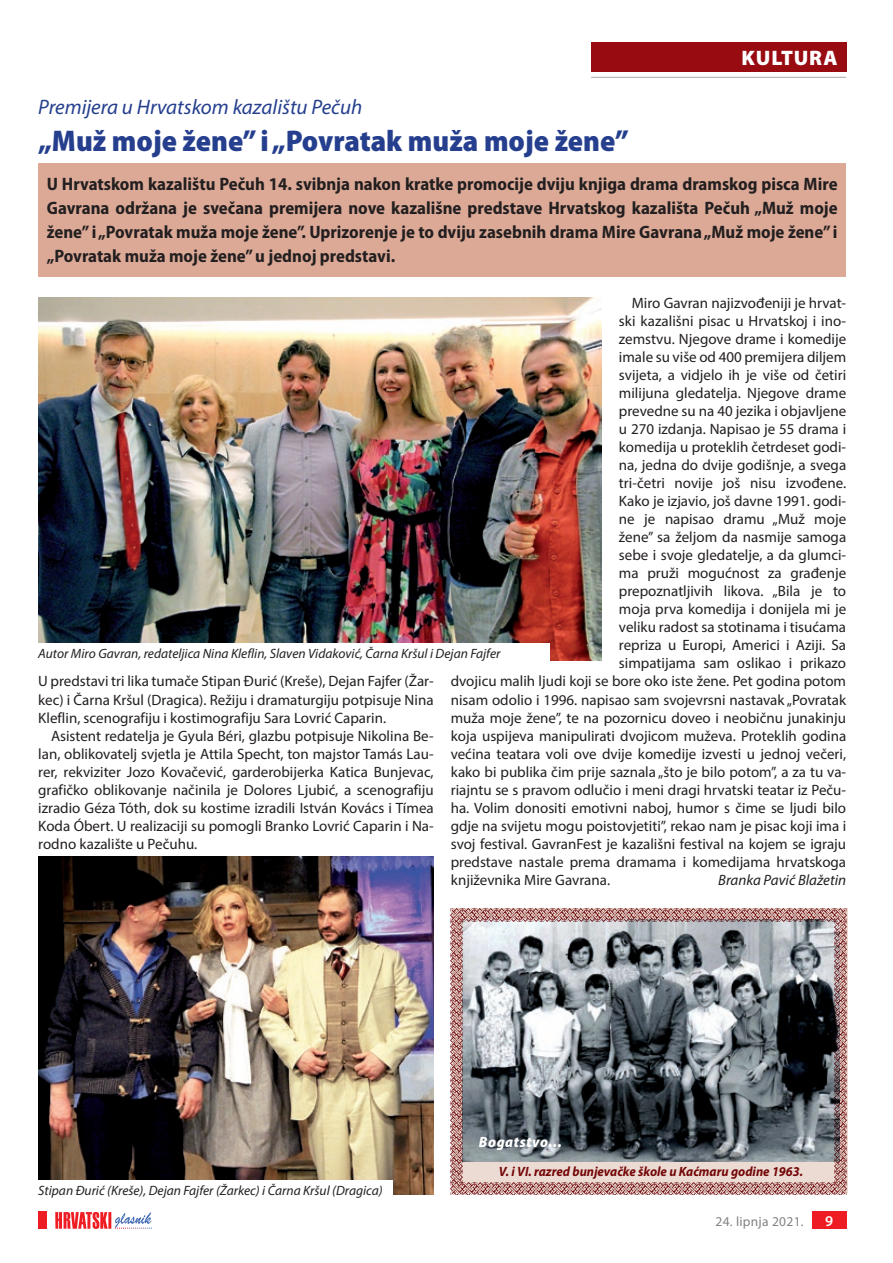
<style>
.page{position:relative;width:893px;height:1263px;background:#fff}
.page>*{position:absolute;margin:0;border:0;box-sizing:border-box;transform-origin:0 0}
.t1{font:900 semi-condensed 30px "Myriad Pro";color:#253f8e}
.t2{font:italic 21px "Myriad Pro";color:#253f8e}
.t3{font:900 21px "Myriad Pro";letter-spacing:.04em;color:#fff}
.t4{font:700 semi-condensed 18px/24px "Myriad Pro";color:#231f20;text-align:justify}
.t5{font:15px/18px "Myriad Pro";color:#231f20;text-align:justify}
.t6{font:italic 15px "Myriad Pro";color:#231f20}
.t7{font:italic 900 semi-condensed 15px "Myriad Pro";letter-spacing:.04em;color:#fff}
.t8{font:600 15px "Myriad Pro";color:#fff}
.t9{font:italic 13.5px "Myriad Pro";color:#231f20}
.t10{font:italic 700 13.5px "Myriad Pro";color:#730607;scale:.95 1}
.t11{font:13.5px "Myriad Pro";letter-spacing:.02em;color:#808285}
</style>
<div class="page">
<div style="left:812px;top:1212px;width:34px;height:17px;background:#ee1d23"></div>
<svg style="left:55px;top:1212px;width:97px;height:17px"></svg>
<div style="left:38px;top:1212px;width:9px;height:17px;background:#ee1d23"></div>
<div style="left:591px;top:43px;width:255px;height:29px;background:#970b11"></div>
<hr style="left:591px;top:77px;width:255px;height:1px;background:#a8a9ad">
<div style="left:38px;top:163px;width:808px;height:113px;background:#dba996"></div>
<svg style="left:451px;top:909px;width:395px;height:286px;background:#838084"></svg>
<img style="left:38px;top:298px;width:564px;height:362px">
<img style="left:38px;top:857px;width:396px;height:338px">
<div style="left:34px;top:644px;width:516px;height:19px;background:#fff"></div>
<div style="left:34px;top:1180px;width:358px;height:19px;background:#fff"></div>
<h2 class="t3" style="left:741px;top:44px;width:97px">KULTURA</h2>
<h2 class="t2" style="left:38px;top:94px;width:326px">Premijera u Hrvatskom kazalištu Pečuh</h2>
<h1 class="t1" style="left:38px;top:121px;width:592px">„Muž moje žene” i „Povratak muža moje žene”</h1>
<p class="t4" style="left:47px;top:172px;width:792px">U Hrvatskom kazalištu Pečuh 14. svibnja nakon kratke promocije dviju knjiga drama dramskog pisca Mire Gavrana održana je svečana premijera nove kazališne predstave Hrvatskog kazališta Pečuh „Muž moje žene” i „Povratak muža moje žene”. Uprizorenje je to dviju zasebnih drama Mire Gavrana „Muž moje žene” i „Povratak muža moje žene” u jednoj predstavi.</p>
<p class="t5" style="left:632px;top:294px;width:216px">Miro Gavran najizvođeniji je hrvat-</p>
<p class="t5" style="left:619px;top:312px;width:229px">ski kazališni pisac u Hrvatskoj i ino-</p>
<p class="t5" style="left:619px;top:330px;width:229px">zemstvu. Njegove drame i komedije</p>
<p class="t5" style="left:619px;top:348px;width:229px">imale su više od 400 premijera diljem</p>
<p class="t5" style="left:619px;top:366px;width:229px">svijeta, a vidjelo ih je više od četiri</p>
<p class="t5" style="left:619px;top:384px;width:229px">milijuna gledatelja. Njegove drame</p>
<p class="t5" style="left:619px;top:402px;width:229px">prevedne su na 40 jezika i objavljene</p>
<p class="t5" style="left:619px;top:420px;width:229px">u 270 izdanja. Napisao je 55 drama i</p>
<p class="t5" style="left:619px;top:438px;width:229px">komedija u proteklih četrdeset godi-</p>
<p class="t5" style="left:619px;top:456px;width:229px">na, jedna do dvije godišnje, a svega</p>
<p class="t5" style="left:619px;top:474px;width:229px">tri-četri novije još nisu izvođene.</p>
<p class="t5" style="left:619px;top:492px;width:229px">Kako je izjavio, još davne 1991. godi-</p>
<p class="t5" style="left:619px;top:510px;width:229px">ne je napisao dramu „Muž moje</p>
<p class="t5" style="left:619px;top:528px;width:229px">žene” sa željom da nasmije samoga</p>
<p class="t5" style="left:619px;top:546px;width:229px">sebe i svoje gledatelje, a da glumci-</p>
<p class="t5" style="left:619px;top:564px;width:229px">ma pruži mogućnost za građenje</p>
<p class="t5" style="left:619px;top:582px;width:229px">prepoznatljivih likova. „Bila je to</p>
<p class="t5" style="left:619px;top:600px;width:229px">moja prva komedija i donijela mi je</p>
<p class="t5" style="left:619px;top:618px;width:229px">veliku radost sa stotinama i tisućama</p>
<p class="t5" style="left:619px;top:636px;width:229px">repriza u Europi, Americi i Aziji. Sa</p>
<p class="t5" style="left:619px;top:654px;width:229px">simpatijama sam oslikao i prikazo</p>
<p class="t5" style="left:451px;top:672px;width:397px">dvojicu malih ljudi koji se bore oko iste žene. Pet godina potom</p>
<p class="t5" style="left:451px;top:690px;width:397px">nisam odolio i 1996. napisao sam svojevrsni nastavak „Povratak</p>
<p class="t5" style="left:451px;top:708px;width:397px">muža moje žene”, te na pozornicu doveo i neobičnu junakinju</p>
<p class="t5" style="left:451px;top:726px;width:397px">koja uspijeva manipulirati dvojicom muževa. Proteklih godina</p>
<p class="t5" style="left:451px;top:744px;width:397px">većina teatara voli ove dvije komedije izvesti u jednoj večeri,</p>
<p class="t5" style="left:451px;top:762px;width:397px">kako bi publika čim prije saznala „što je bilo potom”, a za tu va-</p>
<p class="t5" style="left:451px;top:780px;width:397px">riajntu se s pravom odlučio i meni dragi hrvatski teatar iz Peču-</p>
<p class="t5" style="left:451px;top:798px;width:397px">ha. Volim donositi emotivni naboj, humor s čime se ljudi bilo</p>
<p class="t5" style="left:451px;top:816px;width:397px">gdje na svijetu mogu poistovjetiti”, rekao nam je pisac koji ima i</p>
<p class="t5" style="left:451px;top:834px;width:397px">svoj festival. GavranFest je kazališni festival na kojem se igraju</p>
<p class="t5" style="left:451px;top:852px;width:397px">predstave nastale prema dramama i komedijama hrvatskoga</p>
<p class="t5" style="left:451px;top:870px;width:161px">književnika Mire Gavrana.</p>
<p class="t6" style="left:718px;top:870px;width:129px">Branka Pavić Blažetin</p>
<p class="t9" style="left:38px;top:645px;width:464px">Autor Miro Gavran, redateljica Nina Kleflin, Slaven Vidaković, Čarna Kršul i Dejan Fajfer</p>
<p class="t5" style="left:38px;top:672px;width:397px">U predstavi tri lika tumače Stipan Đurić (Kreše), Dejan Fajfer (Žar&shy;kec) i Čarna Kršul (Dragica). Režiju i dramaturgiju potpisuje Nina Kleflin, scenografiju i kostimografiju Sara Lovrić Caparin.</p>
<p class="t5" style="left:38px;top:726px;width:397px;text-indent:13px">Asistent redatelja je Gyula Béri, glazbu potpisuje Nikolina Be&shy;lan, oblikovatelj svjetla je Attila Specht, ton majstor Tamás Lau&shy;rer, rekviziter Jozo Kovačević, garderobijerka Katica Bunjevac, grafičko oblikovanje načinila je Dolores Ljubić, a scenografiju izradio Géza Tóth, dok su kostime izradili István Kovács i Tímea Koda Óbert. U realizaciji su pomogli Branko Lovrić Caparin i Na&shy;rodno kazalište u Pečuhu.</p>
<p class="t7" style="left:479px;top:1132px;width:85px">Bogatstvo...</p>
<p class="t9" style="left:38px;top:1182px;width:346px">Stipan Đurić (Kreše), Dejan Fajfer (Žarkec) i Čarna Kršul (Dragica)</p>
<p class="t10" style="left:499px;top:1162px;width:322px">V. i VI. razred bunjevačke škole u Kaćmaru godine 1963.</p>
<p class="t11" style="left:715px;top:1213px;width:90px">24. lipnja 2021.</p>
<p class="t8" style="left:825px;top:1211px;width:10px">9</p>
</div>
